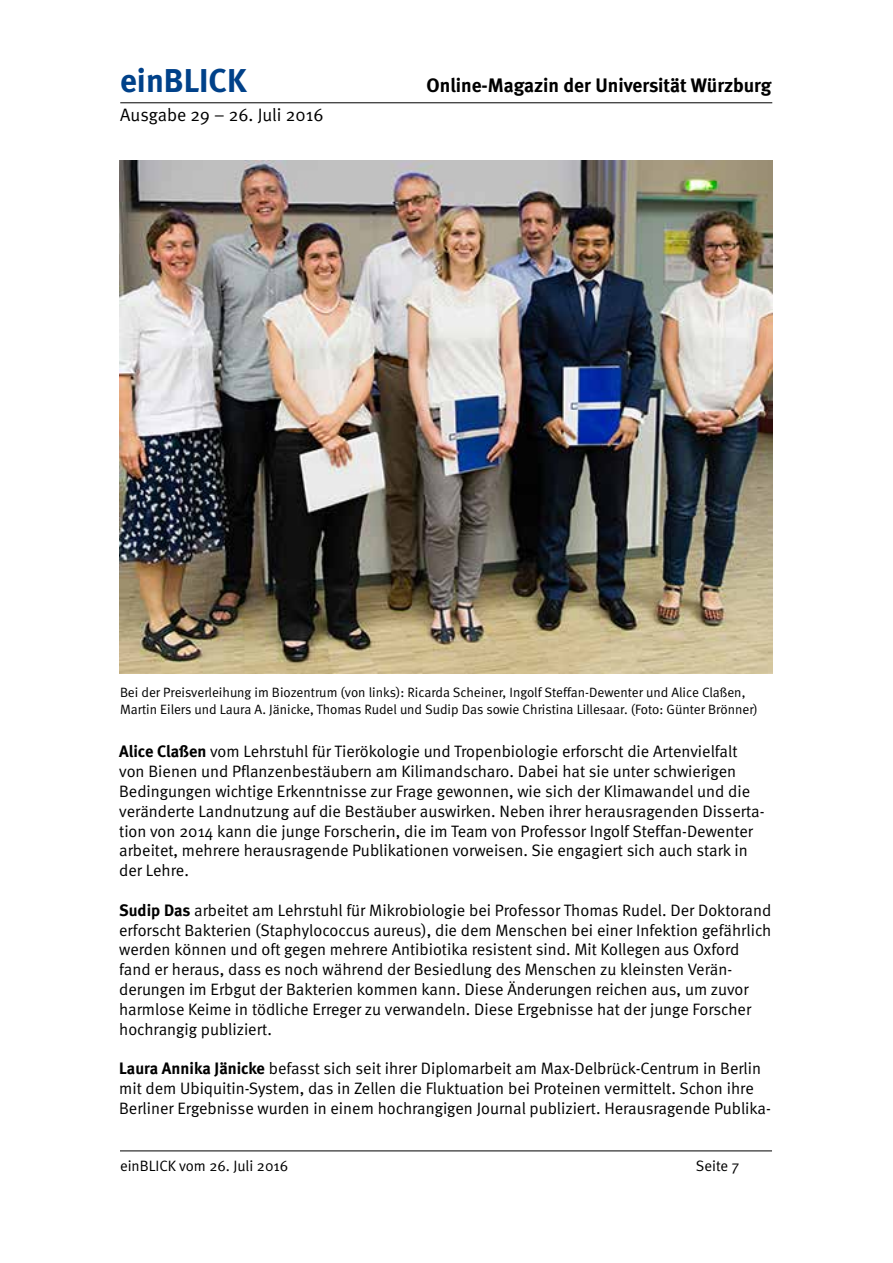
<style>
.page{position:relative;width:893px;height:1263px;background:#fff}
.page>*{position:absolute;margin:0;border:0;box-sizing:border-box;transform-origin:0 0}
.t1{font:700 33px "Meta";color:#004189}
.t2{font:700 19.5px "Meta";color:#000}
.t3{font:18px "Meta Normal";color:#000}
.t4{font:16.5px/19.8px "Meta Normal";color:#000}
.t5{font:15px "Meta Normal";color:#000}
.t6{font:13.5px/16.2px "Meta Normal";color:#000}
.s1{font-family:"Meta";font-weight:700}
</style>
<div class="page">
<hr style="left:120px;top:102px;width:652px;height:1px;background:#000">
<hr style="left:120px;top:1150px;width:652px;height:1px;background:#000">
<img style="left:119px;top:160px;width:653px;height:514px">
<h1 class="t1" style="left:120px;top:61px;width:128px">einBLICK</h1>
<p class="t2" style="left:427px;top:74px;width:346px">Online-Magazin der Universität Würzburg</p>
<p class="t3" style="left:120px;top:105px;width:205px">Ausgabe 29 – 26. Juli 2016</p>
<p class="t6" style="left:120px;top:684px;width:639px">Bei der Preisverleihung im Biozentrum (von links): Ricarda Scheiner, Ingolf Steffan-Dewenter und Alice Claßen,<br>Martin Eilers und Laura A. Jänicke, Thomas Rudel und Sudip Das sowie Christina Lillesaar. (Foto: Günter Brönner)</p>
<p class="t4" style="left:119px;top:741px;width:647px"><span class="s1">Alice Claßen</span> vom Lehrstuhl für Tierökologie und Tropenbiologie erforscht die Artenvielfalt von Bienen und Pflanzenbestäubern am Kilimandscharo. Dabei hat sie unter schwierigen Bedingungen wichtige Erkenntnisse zur Frage gewonnen, wie sich der Klimawandel und die veränderte Landnutzung auf die Bestäuber auswirken. Neben ihrer herausragenden Disserta&shy;tion von 2014 kann die junge Forscherin, die im Team von Professor Ingolf Steffan-Dewenter arbeitet, mehrere herausragende Publikationen vorweisen. Sie engagiert sich auch stark in der Lehre.</p>
<p class="t4" style="left:119px;top:900px;width:654px"><span class="s1">Sudip Das</span> arbeitet am Lehrstuhl für Mikrobiologie bei Professor Thomas Rudel. Der Doktorand erforscht Bakterien (Staphylococcus aureus), die dem Menschen bei einer Infektion gefährlich werden können und oft gegen mehrere Antibiotika resistent sind. Mit Kollegen aus Oxford fand er heraus, dass es noch während der Besiedlung des Menschen zu kleinsten Verän&shy;derungen im Erbgut der Bakterien kommen kann. Diese Änderungen reichen aus, um zuvor harmlose Keime in tödliche Erreger zu verwandeln. Diese Ergebnisse hat der junge Forscher hochrangig publiziert.</p>
<p class="t4" style="left:119px;top:1058px;width:653px"><span class="s1">Laura Annika Jänicke</span> befasst sich seit ihrer Diplomarbeit am Max-Delbrück-Centrum in Berlin mit dem Ubiquitin-System, das in Zellen die Fluktuation bei Proteinen vermittelt. Schon ihre<br>Berliner Ergebnisse wurden in einem hochrangigen Journal publiziert. Herausragende Publika-</p>
<p class="t5" style="left:120px;top:1157px;width:170px">einBLICK vom 26. Juli 2016</p>
<p class="t5" style="left:696px;top:1157px;width:45px">Seite 7</p>
</div>
